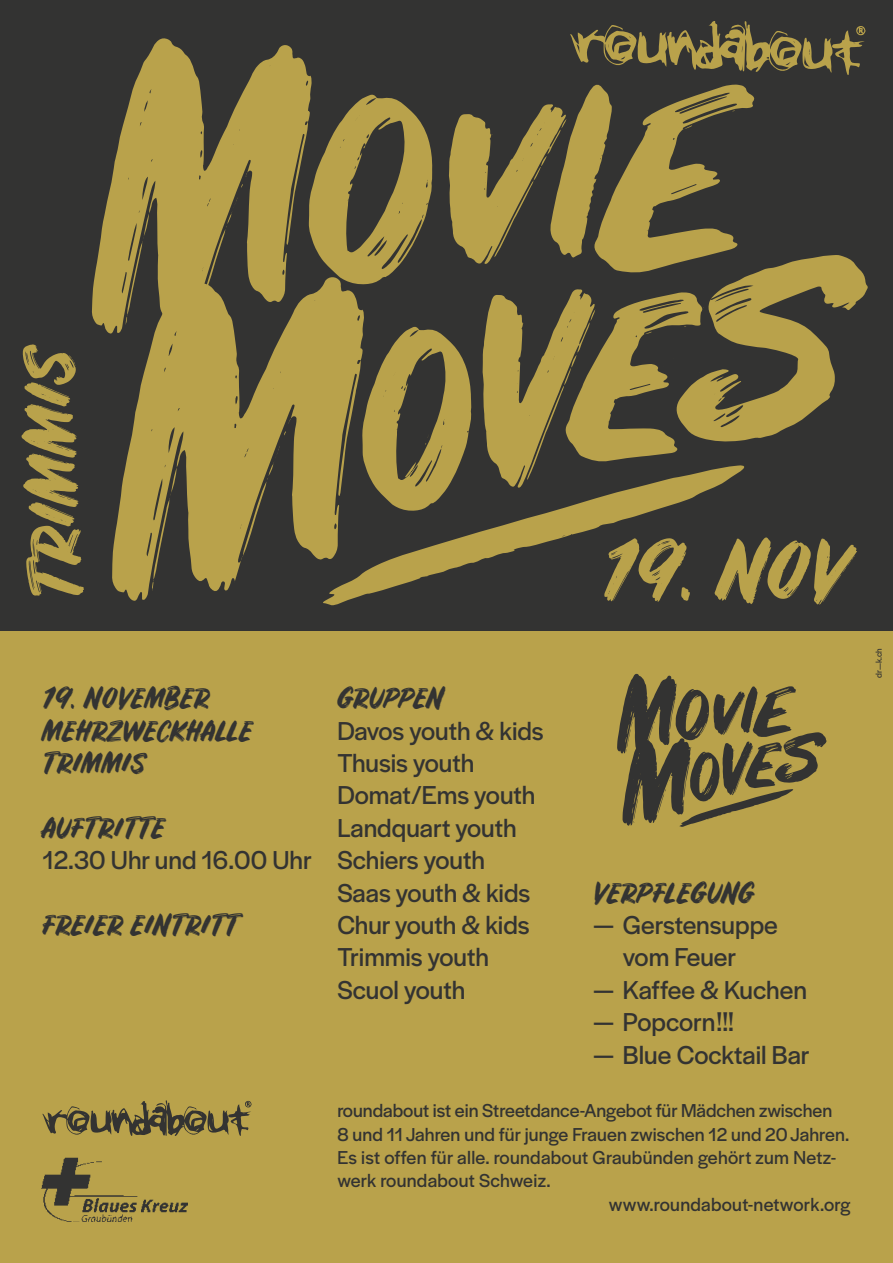
<style>
.page{position:relative;width:893px;height:1263px;background:#fff}
.page>*{position:absolute;margin:0;border:0;box-sizing:border-box;transform-origin:0 0}
.t1{font:75px "Rustico";color:#b9a24b}
.t2{font:66px "Rustico";color:#b9a24b}
.t3{font:27px/32.4px "Halyard Display";color:#333332;text-align:center}
.t4{font:27px/32.4px "Rustico";color:#333332}
.t5{font:27px "Rustico alternate P";color:#333332}
.t6{font:19.5px "Halyard Display";letter-spacing:.005em;color:#333332}
.t7{font:9px "Halyard Display";color:#333332}
</style>
<div class="page">
<div style="left:0;top:0;width:893px;height:631px;background:#333332"></div>
<svg style="left:112px;top:334px;width:210px;height:267px;fill:#b9a24b"></svg>
<svg style="left:92px;top:38px;width:220px;height:296px;fill:#b9a24b"></svg>
<svg style="left:309px;top:84px;width:559px;height:427px"></svg>
<svg style="left:322px;top:465px;width:425px;height:141px"></svg>
<svg style="left:570px;top:21px;width:295px;height:54px"></svg>
<div style="left:0;top:631px;width:893px;height:632px;background:#b9a24b"></div>
<svg style="left:43px;top:1100px;width:209px;height:36px"></svg>
<img style="left:41px;top:1157px;width:147px;height:64px">
<svg style="left:617px;top:674px;width:210px;height:153px"></svg>
<h2 class="t2" style="left:17px;top:602px;width:253px;rotate:-92deg">TRIMMIS</h2>
<h3 class="t4" style="left:43px;top:681px;width:212px">19. NOVEMBER<br>MEHRZWECKHALLE<br>TRIMMIS</h3>
<h3 class="t4" style="left:43px;top:811px;width:124px">AUFTRITTE</h3>
<h3 class="t3" style="left:43px;top:842px;width:271px">12.30 Uhr und 16.00 Uhr</h3>
<h3 class="t4" style="left:43px;top:908px;width:198px">FREIER EINTRITT</h3>
<h3 class="t5" style="left:337px;top:682px;width:108px">GRUPPEN</h3>
<h3 class="t3" style="left:337px;top:713px;width:208px;text-align:left">Davos youth &amp; kids<br>Thusis youth<br>Domat/Ems youth<br>Landquart youth<br>Schiers youth<br>Saas youth &amp; kids<br>Chur youth &amp; kids<br>Trimmis youth<br>Scuol youth</h3>
<h1 class="t1" style="left:601px;top:526px;width:250px">19. NOV</h1>
<h3 class="t5" style="left:593px;top:876px;width:163px">VERPFLEGUNG</h3>
<h3 class="t3" style="left:593px;top:907px;width:186px">— Gerstensuppe vom Feuer</h3>
<h3 class="t3" style="left:593px;top:972px;width:215px">— Kaffee &amp; Kuchen</h3>
<h3 class="t3" style="left:593px;top:1004px;width:142px">— Popcorn!!!</h3>
<h3 class="t3" style="left:593px;top:1037px;width:218px">— Blue Cocktail Bar</h3>
<p class="t6" style="left:337px;top:1097px;width:496px">roundabout ist ein Streetdance-Angebot für Mädchen zwischen</p>
<p class="t6" style="left:337px;top:1120px;width:513px">8 und 11 Jahren und für junge Frauen zwischen 12 und 20 Jahren.</p>
<p class="t6" style="left:337px;top:1143px;width:500px">Es ist offen für alle. roundabout Graubünden gehört zum Netz-</p>
<p class="t6" style="left:337px;top:1167px;width:215px">werk roundabout Schweiz.</p>
<p class="t6" style="left:609px;top:1190px;width:243px">www.roundabout-network.org</p>
<p class="t7" style="left:872px;top:678px;width:31px;rotate:-90deg">dr—k.ch</p>
</div>
